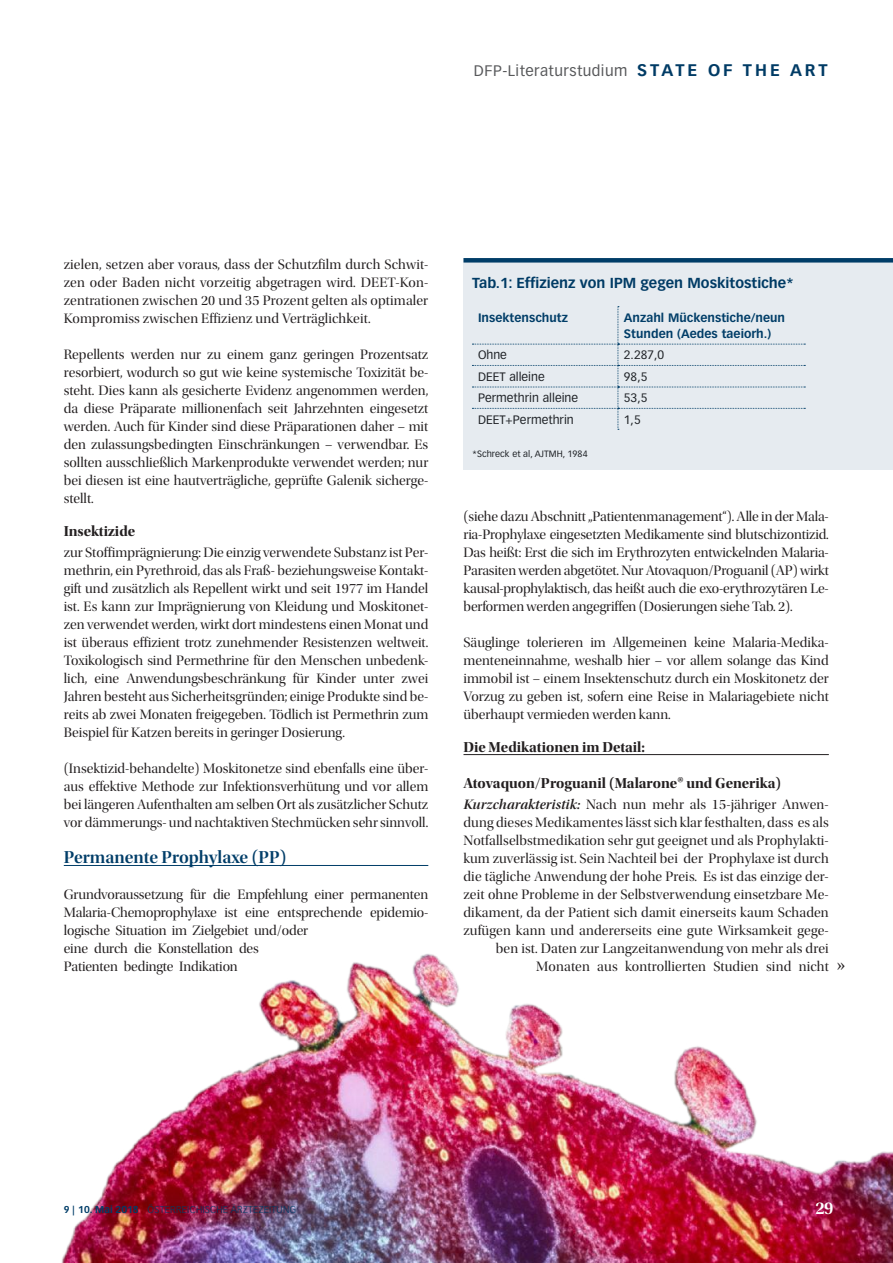
<style>
.page{position:relative;width:893px;height:1263px;background:#fff}
.page>*{position:absolute;margin:0;border:0;box-sizing:border-box;transform-origin:0 0}
.t1{font:19.5px "Utopia Std";color:#231f20}
.t2{font:18px "Utopia Std Semibold Disp";color:#003d68}
.t3{font:18px "Utopia Std Semibold Subh";color:#fff}
.t4{font:15px "Utopia Std Bold Disp";color:#231f20}
.t5{font:15px "Vectora LT Std";letter-spacing:.03em;color:#57585a}
.t6{font:14.25px/18px "Utopia Std Disp";letter-spacing:.005em;color:#231f20;text-align:justify}
.t7{font:700 14.25px "Vectora LT Std";color:#003b65}
.t8{font:12px "Vectora LT Std";color:#231f20}
.t9{font:700 12px/16.5px "Vectora LT Std";color:#003d68}
.t10{font:300 9.75px "Vectora LT Std";letter-spacing:.02em;color:#003d68}
.t11{font:9px "Vectora LT Std";color:#231f20}
.s1{font-weight:700;font-size:16.5px;color:#003b65}
.s2{font-size:30px}
.s3{font-family:"Utopia Std Semibold Disp It"}
.s4{font-weight:700}
</style>
<div class="page">
<img style="left:70px;top:954px;width:823px;height:309px">
<hr style="left:64px;top:865px;width:364px;height:1px;background:#003d68">
<hr style="left:463px;top:754px;width:366px;height:1px;background:#231f20">
<div style="left:463px;top:258px;width:430px;height:212px;background:#e6ebf0"></div>
<svg style="left:61px;top:1242px;width:9px;height:21px"></svg>
<p class="t5" style="left:474px;top:61px;width:355px">DFP-Literaturstudium <span class="s1">STATE OF THE ART</span></p>
<p class="t6" style="left:64px;top:256px;width:366px">zielen, setzen aber voraus, dass der Schutzfilm durch Schwit&shy;zen oder Baden nicht vorzeitig abgetragen wird. DEET-Kon&shy;zentrationen zwischen 20 und 35 Prozent gelten als optimaler Kompromiss zwischen Effizienz und Verträglichkeit.</p>
<p class="t6" style="left:64px;top:346px;width:366px">Repellents werden nur zu einem ganz geringen Prozentsatz resorbiert, wodurch so gut wie keine systemische Toxizität be&shy;steht. Dies kann als gesicherte Evidenz angenommen werden, da diese Präparate millionenfach seit Jahrzehnten eingesetzt werden. Auch für Kinder sind diese Präparationen daher – mit den zulassungsbedingten Einschränkungen – verwendbar. Es sollten ausschließlich Markenprodukte verwendet werden; nur bei diesen ist eine hautverträgliche, geprüfte Galenik sicherge&shy;stellt.</p>
<p class="t4" style="left:64px;top:523px;width:73px">Insektizide</p>
<p class="t6" style="left:64px;top:544px;width:366px">zur Stoffimprägnierung: Die einzig verwendete Substanz ist Per&shy;methrin, ein Pyrethroid, das als Fraß- beziehungsweise Kontakt&shy;gift und zusätzlich als Repellent wirkt und seit 1977 im Handel ist. Es kann zur Imprägnierung von Kleidung und Moskitonet&shy;zen verwendet werden, wirkt dort mindestens einen Monat und ist überaus effizient trotz zunehmender Resistenzen weltweit.<br>Toxikologisch sind Permethrine für den Menschen unbedenk&shy;lich, eine Anwendungsbeschränkung für Kinder unter zwei Jahren besteht aus Sicherheitsgründen; einige Produkte sind be&shy;reits ab zwei Monaten freigegeben. Tödlich ist Permethrin zum Beispiel für Katzen bereits in geringer Dosierung.</p>
<p class="t6" style="left:64px;top:760px;width:366px">(Insektizid-behandelte) Moskitonetze sind ebenfalls eine über&shy;aus effektive Methode zur Infektionsverhütung und vor allem bei längeren Aufenthalten am selben Ort als zusätzlicher Schutz vor dämmerungs- und nachtaktiven Stechmücken sehr sinnvoll.</p>
<p class="t2" style="left:64px;top:847px;width:224px">Permanente Prophylaxe (PP)</p>
<p class="t6" style="left:64px;top:886px;width:366px;text-align:left">Grundvoraussetzung für die Empfehlung einer permanenten Malaria-Chemoprophylaxe ist eine entsprechende epidemio&shy;logische Situation im Zielgebiet und/oder<br>eine durch die Konstellation des<br>Patienten bedingte Indikation</p>
<p class="t7" style="left:472px;top:274px;width:323px">Tab.1: Effizienz von IPM gegen Moskitostiche*</p>
<p class="t9" style="left:478px;top:309px;width:91px">Insektenschutz</p>
<p class="t9" style="left:624px;top:309px;width:163px">Anzahl Mückenstiche/neun<br>Stunden (Aedes taeiorh.)</p>
<p class="t8" style="left:478px;top:348px;width:30px">Ohne</p>
<p class="t8" style="left:624px;top:348px;width:42px">2.287,0</p>
<p class="t8" style="left:478px;top:369px;width:68px">DEET alleine</p>
<p class="t8" style="left:624px;top:369px;width:25px">98,5</p>
<p class="t8" style="left:478px;top:391px;width:102px">Permethrin alleine</p>
<p class="t8" style="left:624px;top:391px;width:25px">53,5</p>
<p class="t8" style="left:478px;top:412px;width:97px">DEET+Permethrin</p>
<p class="t8" style="left:624px;top:412px;width:18px">1,5</p>
<p class="t11" style="left:472px;top:448px;width:117px">*Schreck et al, AJTMH, 1984</p>
<p class="t6" style="left:463px;top:508px;width:367px">(siehe dazu Abschnitt „Patientenmanagement“). Alle in der Mala&shy;ria-Prophylaxe eingesetzten Medikamente sind blutschizontizid.<br>Das heißt: Erst die sich im Erythrozyten entwickelnden Malaria-Parasiten werden abgetötet. Nur Atovaquon/Proguanil (AP) wirkt kausal-prophylaktisch, das heißt auch die exo-erythrozytären Le&shy;berformen werden angegriffen (Dosierungen siehe Tab. 2).</p>
<p class="t6" style="left:463px;top:634px;width:367px">Säuglinge tolerieren im Allgemeinen keine Malaria-Medika&shy;menteneinnahme, weshalb hier – vor allem solange das Kind immobil ist – einem Insektenschutz durch ein Moskitonetz der Vorzug zu geben ist, sofern eine Reise in Malariagebiete nicht überhaupt vermieden werden kann.</p>
<p class="t4" style="left:463px;top:739px;width:183px">Die Medikationen im Detail:</p>
<p class="t4" style="left:463px;top:775px;width:319px">Atovaquon/Proguanil (Malarone<span class="s2">®</span> und Generika)</p>
<p class="t6" style="left:463px;top:796px;width:367px;text-align:right"><span class="s3">Kurzcharakteristik:</span> Nach nun mehr als 15-jähriger Anwen&shy;dung dieses Medikamentes lässt sich klar festhalten, dass es als Notfallselbstmedikation sehr gut geeignet und als Prophylakti&shy;kum zuverlässig ist. Sein Nachteil bei der Prophylaxe ist durch die tägliche Anwendung der hohe Preis. Es ist das einzige der&shy;zeit ohne Probleme in der Selbstverwendung einsetzbare Me&shy;dikament, da der Patient sich damit einerseits kaum Schaden zufügen kann und andererseits eine gute Wirksamkeit gege&shy;ben ist. Daten zur Langzeitanwendung von mehr als drei Monaten aus kontrollierten Studien sind nicht</p>
<h1 class="t1" style="left:837px;top:955px;width:10px">»</h1>
<p class="t10" style="left:64px;top:1204px;width:234px"><span class="s4">9 | 10. Mai 2018</span> ÖSTERREICHISCHE ÄRZTEZEITUNG</p>
<p class="t3" style="left:816px;top:1198px;width:19px">29</p>
</div>
